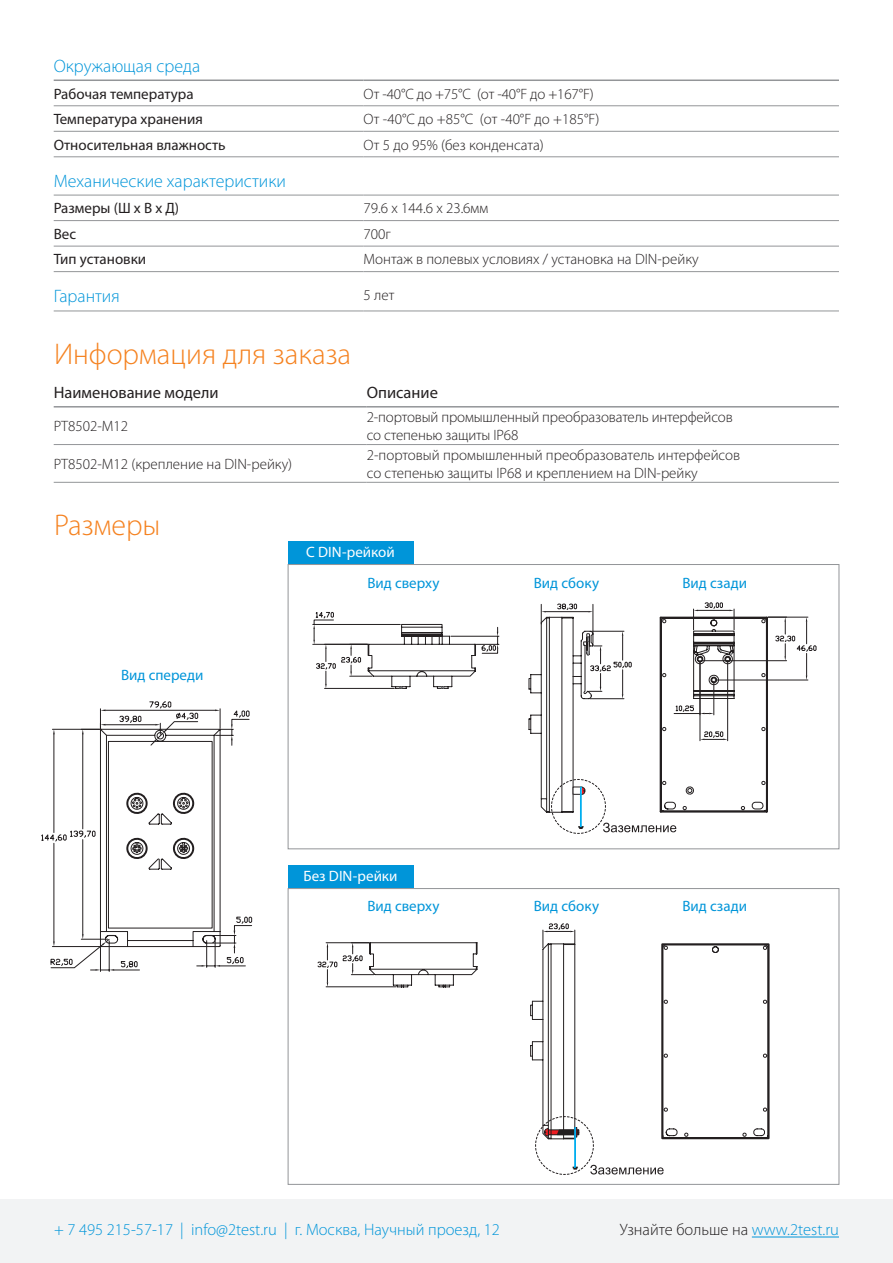
<style>
.page{position:relative;width:893px;height:1263px;background:#fff}
.page>*{position:absolute;margin:0;border:0;box-sizing:border-box;transform-origin:0 0}
.Paragraph_Style_3{font:300 30px "Myriad Pro";color:#f58220}
.син{font:300 18px "Myriad Pro";color:#0095d9}
.t1{font:300 16.5px "Myriad Pro";color:#0095d9}
.t2{font:300 16.5px "Myriad Pro";color:#231f20}
.син-2{font:16.5px "Myriad Pro";color:#231f20}
.t3{font:300 15px/18px "Myriad Pro";color:#231f20}
.t4{font:15px "Myriad Pro";color:#231f20}
.t5{font:15px "Myriad Pro";letter-spacing:.005em;color:#0095d9}
.t6{font:15px "Myriad Pro";color:#fff}
.s1{color:#0095d9}
</style>
<div class="page">
<div style="left:0;top:1200px;width:893px;height:63px;background:#f2f3f4"></div>
<hr style="left:752px;top:1236px;width:87px;height:1px;background:#0095d9">
<hr style="left:54px;top:406px;width:313px;height:1px;background:#939598">
<hr style="left:367px;top:406px;width:472px;height:1px;background:#939598">
<hr style="left:54px;top:444px;width:313px;height:1px;background:#939598">
<hr style="left:367px;top:444px;width:472px;height:1px;background:#939598">
<hr style="left:54px;top:482px;width:313px;height:1px;background:#939598">
<hr style="left:367px;top:482px;width:472px;height:1px;background:#939598">
<hr style="left:54px;top:195px;width:310px;height:1px;background:#939598">
<hr style="left:364px;top:195px;width:475px;height:1px;background:#939598">
<hr style="left:54px;top:220px;width:310px;height:1px;background:#939598">
<hr style="left:364px;top:220px;width:475px;height:1px;background:#939598">
<hr style="left:54px;top:246px;width:310px;height:1px;background:#939598">
<hr style="left:364px;top:246px;width:475px;height:1px;background:#939598">
<hr style="left:54px;top:271px;width:310px;height:1px;background:#939598">
<hr style="left:364px;top:271px;width:475px;height:1px;background:#939598">
<hr style="left:54px;top:311px;width:310px;height:1px;background:#939598">
<hr style="left:364px;top:311px;width:475px;height:1px;background:#939598">
<hr style="left:54px;top:80px;width:310px;height:1px;background:#939598">
<hr style="left:364px;top:80px;width:475px;height:1px;background:#939598">
<hr style="left:54px;top:105px;width:310px;height:1px;background:#939598">
<hr style="left:364px;top:105px;width:475px;height:1px;background:#939598">
<hr style="left:54px;top:131px;width:310px;height:1px;background:#939598">
<hr style="left:364px;top:131px;width:475px;height:1px;background:#939598">
<hr style="left:54px;top:156px;width:310px;height:1px;background:#939598">
<hr style="left:364px;top:156px;width:475px;height:1px;background:#939598">
<svg style="left:41px;top:701px;width:211px;height:271px"></svg>
<svg style="left:312px;top:611px;width:170px;height:78px"></svg>
<svg style="left:482px;top:627px;width:47px;height:103px"></svg>
<svg style="left:529px;top:617px;width:287px;height:190px"></svg>
<svg style="left:541px;top:602px;width:267px;height:232px"></svg>
<hr style="left:581px;top:787px;width:1px;height:40px;background:#00aeef">
<hr style="left:580px;top:787px;width:1px;height:40px;background:#00aeef">
<svg style="left:326px;top:942px;width:443px;height:197px"></svg>
<svg style="left:317px;top:942px;width:160px;height:45px"></svg>
<svg style="left:530px;top:923px;width:134px;height:252px"></svg>
<div style="left:288px;top:564px;width:551px;height:285px;border:1px solid #939598"></div>
<div style="left:288px;top:888px;width:551px;height:297px;border:1px solid #939598"></div>
<div style="left:288px;top:541px;width:125px;height:23px;background:#0095d9"></div>
<div style="left:288px;top:865px;width:125px;height:23px;background:#0095d9"></div>
<p class="син" style="left:54px;top:55px;width:148px">Окружающая среда</p>
<p class="t4" style="left:54px;top:84px;width:141px">Рабочая температура</p>
<p class="t3" style="left:364px;top:84px;width:232px">От -40°C до +75°C (от -40°F до +167°F)</p>
<p class="t4" style="left:54px;top:110px;width:151px">Температура хранения</p>
<p class="t3" style="left:364px;top:110px;width:237px">От -40°C до +85°C (от -40°F до +185°F)</p>
<p class="t4" style="left:54px;top:135px;width:174px">Относительная влажность</p>
<p class="t3" style="left:364px;top:136px;width:182px">От 5 до 95% (без конденсата)</p>
<p class="син" style="left:54px;top:170px;width:234px">Механические характеристики</p>
<p class="t4" style="left:54px;top:199px;width:127px">Размеры (Ш x В x Д)</p>
<p class="t3" style="left:364px;top:199px;width:126px">79.6 x 144.6 x 23.6мм</p>
<p class="t4" style="left:54px;top:225px;width:24px">Вес</p>
<p class="t3" style="left:364px;top:225px;width:29px">700г</p>
<p class="t4" style="left:54px;top:250px;width:94px">Тип установки</p>
<p class="t3" style="left:364px;top:250px;width:337px">Монтаж в полевых условиях / установка на DIN-рейку</p>
<p class="син" style="left:54px;top:286px;width:68px">Гарантия</p>
<p class="t3" style="left:364px;top:286px;width:32px">5 лет</p>
<p class="Paragraph_Style_3" style="left:54px;top:336px;width:299px">Информация для заказа</p>
<p class="син-2" style="left:54px;top:383px;width:166px">Наименование модели</p>
<p class="син-2" style="left:367px;top:383px;width:73px">Описание</p>
<p class="t3" style="left:54px;top:417px;width:76px">PT8502-M12</p>
<p class="t3" style="left:367px;top:408px;width:367px">2-портовый промышленный преобразователь интерфейсов со степенью защиты IP68</p>
<p class="t3" style="left:54px;top:455px;width:240px">PT8502-M12 (крепление на DIN-рейку)</p>
<p class="t3" style="left:367px;top:446px;width:375px">2-портовый промышленный преобразователь интерфейсов со степенью защиты IP68 и креплением на DIN-рейку</p>
<p class="Paragraph_Style_3" style="left:54px;top:507px;width:108px">Размеры</p>
<p class="t5" style="left:121px;top:666px;width:84px">Вид спереди</p>
<p class="t6" style="left:306px;top:543px;width:90px">С DIN-рейкой</p>
<p class="t5" style="left:367px;top:574px;width:74px">Вид сверху</p>
<p class="t5" style="left:534px;top:574px;width:67px">Вид сбоку</p>
<p class="t5" style="left:682px;top:574px;width:66px">Вид сзади</p>
<p class="t6" style="left:304px;top:867px;width:95px">Без DIN-рейки</p>
<p class="t5" style="left:367px;top:896px;width:74px">Вид сверху</p>
<p class="t5" style="left:534px;top:896px;width:67px">Вид сбоку</p>
<p class="t5" style="left:682px;top:896px;width:66px">Вид сзади</p>
<p class="t1" style="left:54px;top:1220px;width:447px">+ 7 495 215-57-17 | info@2test.ru | г. Москва, Научный проезд, 12</p>
<p class="t2" style="left:620px;top:1220px;width:221px">Узнайте больше на <span class="s1">www.2test.ru</span></p>
</div>
